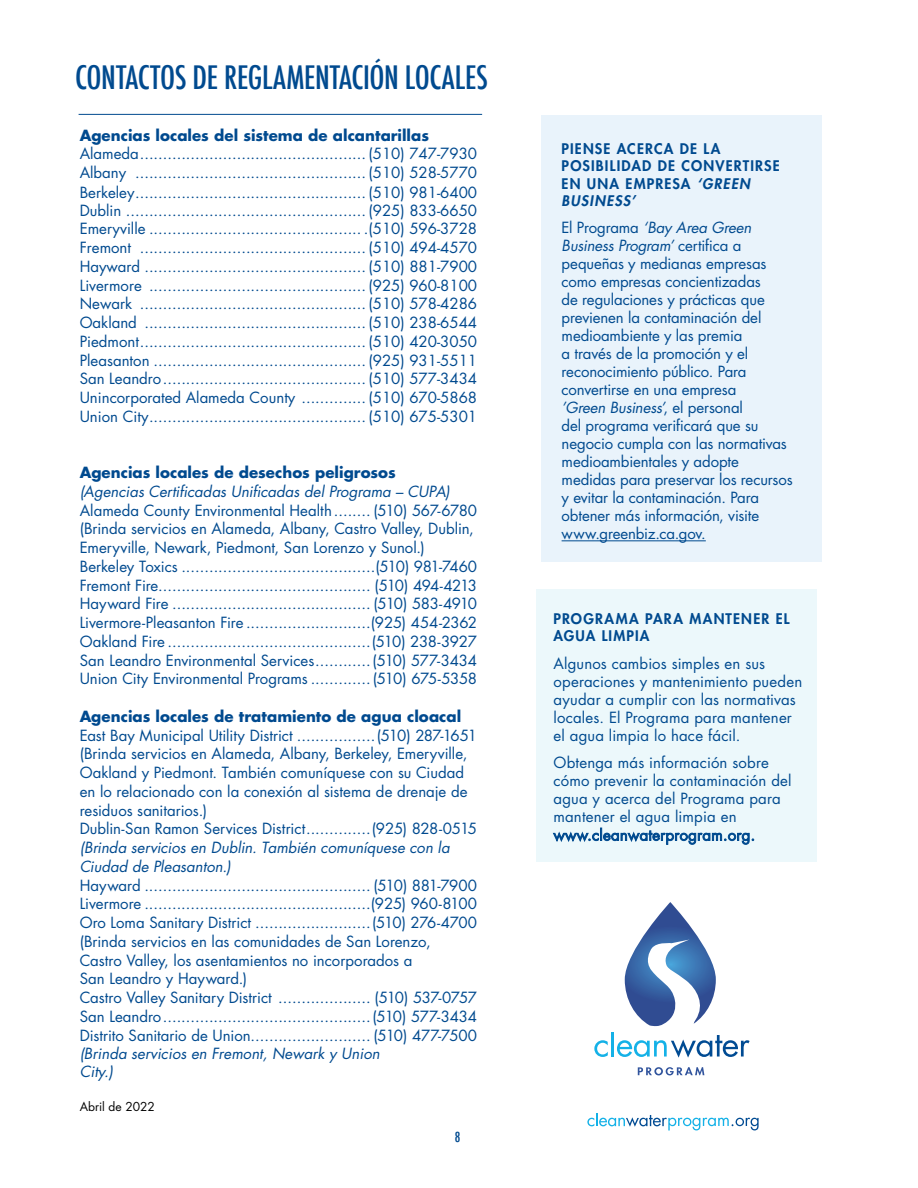
<style>
.page{position:relative;width:918px;height:1188px;background:#fff}
.page>*{position:absolute;margin:0;border:0;box-sizing:border-box;transform-origin:0 0}
.t1{font:500 condensed 31.5px "Futura";letter-spacing:-.015em;color:#004a8f}
.t2{font:15px/18.8px "Futura Std";letter-spacing:-.005em;color:#004a8f}
.t3{font:italic 15px/18.8px "Futura Std";color:#004a8f}
.t4{font:700 15px "Futura Std";color:#004a8f}
.t5{font:800 14.25px/17.1px "Futura Std";letter-spacing:.08em;color:#004a8f}
.t6{font:500 condensed 13.5px "Futura";color:#004a8f}
.t7{font:12px "Futura LT Pro";color:#000}
.s1{font-family:"Futura LT Pro"}
.s2{font-family:"Futura"}
.s3{font-style:italic}
</style>
<div class="page">
<div style="left:541px;top:115px;width:280px;height:447px;background:#e9f3fb"></div>
<div style="left:536px;top:589px;width:281px;height:273px;background:#ecf8fb"></div>
<hr style="left:79px;top:114px;width:403px;height:1px;background:#004a8f">
<svg style="left:625px;top:902px;width:91px;height:124px"></svg>
<svg style="left:594px;top:1040px;width:14px;height:17px"></svg>
<hr style="left:611px;top:1032px;width:3px;height:25px;background:#14b1e7">
<svg style="left:617px;top:1035px;width:133px;height:23px"></svg>
<svg style="left:638px;top:1067px;width:66px;height:8px"></svg>
<svg style="left:587px;top:1113px;width:172px;height:18px"></svg>
<hr style="left:562px;top:540px;width:144px;height:1px;background:#004a8f">
<h1 class="t1" style="left:75px;top:57px;width:414px">CONTACTOS DE REGLAMENTACIÓN LOCALES</h1>
<p class="t4" style="left:80px;top:125px;width:351px">Agencias locales del sistema de alcantarillas</p>
<p class="t2" style="left:80px;top:144px;width:399px;line-height:19.2px;text-align:justify">Alameda................................................. (510) 747-7930<br>Albany .................................................. (510) 528-5770<br>Berkeley ..................................................(510) 981-<span class="s1">6400</span></p>
<p class="t2" style="left:80px;top:201px;width:399px;text-align:justify">Dublin .................................................... (925) 833-6650<br>Emeryville .............................................. .(510) 596-3728<br>Fremont ................................................. (510) 494-4570<br>Hayward ................................................ (510) 881-7900<br>Livermore ............................................... (925) 960-8100<br>Newark ................................................. (510) 578-4286<br>Oakland ................................................ (510) 238-6544<br>Piedmont................................................. (510) 420-3050<br>Pleasanton .............................................. (925) 931-5511<br>San Leandro............................................ (510) 577-3434<br>Unincorporated Alameda County ..............(510) <span class="s2">670-5868<br></span>Union City............................................... (510) 675-5301</p>
<p class="t4" style="left:80px;top:462px;width:318px">Agencias locales de desechos peligrosos</p>
<p class="t3" style="left:80px;top:482px;width:372px">(Agencias Certificadas Unificadas del Programa – CUPA)</p>
<p class="t2" style="left:80px;top:501px;width:399px">Alameda County Environmental Health........ (510) 567-6780 (Brinda servicios en Alameda, Albany, Castro Valley, Dublin, Emeryville, Newark, Piedmont, San Lorenzo y Sunol.)<br>Berkeley Toxics ..........................................(510) 981-7460<br>Fremont Fire.............................................. (510) 494-4213<br>Hayward Fire ........................................... (510) 583-4910<br>Livermore-Pleasanton Fire ...........................(925) 454-2362<br>Oakland Fire ............................................(510) 238-3927<br>San Leandro Environmental Services............(510) 577-3434<br>Union City Environmental Programs .............(510) 675-5358</p>
<p class="t4" style="left:80px;top:706px;width:383px">Agencias locales de tratamiento de agua cloacal</p>
<p class="t2" style="left:80px;top:726px;width:399px">East Bay Municipal Utility District .................(510) 287-1651 (Brinda servicios en Alameda, Albany, Berkeley, Emeryville, Oakland y Piedmont. También comuníquese con su Ciudad en lo relacionado con la conexión al sistema de drenaje de residuos sanitarios.)<br>Dublin-San Ramon Services District..............(925) 828-0515</p>
<p class="t3" style="left:80px;top:838px;width:372px">(Brinda servicios en Dublin. También comuníquese con la<br>Ciudad de Pleasanton.)</p>
<p class="t2" style="left:80px;top:876px;width:399px">Hayward ................................................. (510) 881-7900<br>Livermore .................................................(925) 960-8100<br>Oro Loma Sanitary District .........................(510) 276-4700 (Brinda servicios en las comunidades de San Lorenzo,<br>Castro Valley, los asentamientos no incorporados a<br>San Leandro y Hayward.)<br>Castro Valley Sanitary District .................... (510) 537-0757<br>San Leandro.............................................(510) 577-3434<br>Distrito Sanitario de Union.......................... (510) 477-7500</p>
<p class="t3" style="left:80px;top:1045px;width:302px;line-height:18px">(Brinda servicios en Fremont, Newark y Union<br>City.)</p>
<p class="t7" style="left:80px;top:1098px;width:77px">Abril de 2022</p>
<p class="t6" style="left:455px;top:1128px;width:7px">8</p>
<p class="t5" style="left:562px;top:141px;width:220px">PIENSE ACERCA DE LA<br>POSIBILIDAD DE CONVERTIRSE<br>EN UNA EMPRESA <span class="s3">‘GREEN<br>BUSINESS’</span></p>
<p class="t2" style="left:562px;top:219px;width:233px;line-height:18px">El Programa <span class="s3">‘Bay Area Green<br>Business Program’</span> certifica a pequeñas y medianas empresas como empresas concientizadas<br>de regulaciones y prácticas que previenen la contaminación del medioambiente y las premia<br>a través de la promoción y el reconocimiento público. Para convertirse en una empresa<br><span class="s3">’Green Business’</span>, el personal<br>del programa verificará que su negocio cumpla con las normativas medioambientales y adopte medidas para preservar los recursos y evitar la contaminación. Para obtener más información, visite www.greenbiz.ca.gov.</p>
<p class="t5" style="left:554px;top:610px;width:238px">PROGRAMA PARA MANTENER EL<br>AGUA LIMPIA</p>
<p class="t2" style="left:554px;top:654px;width:250px;line-height:18px">Algunos cambios simples en sus operaciones y mantenimiento pueden ayudar a cumplir con las normativas locales. El Programa para mantener el agua limpia lo hace fácil.</p>
<p class="t2" style="left:554px;top:754px;width:240px;line-height:18px">Obtenga más información sobre cómo prevenir la contaminación del agua y acerca del Programa para mantener el agua limpia en www.cleanwaterprogram.org.</p>
</div>
